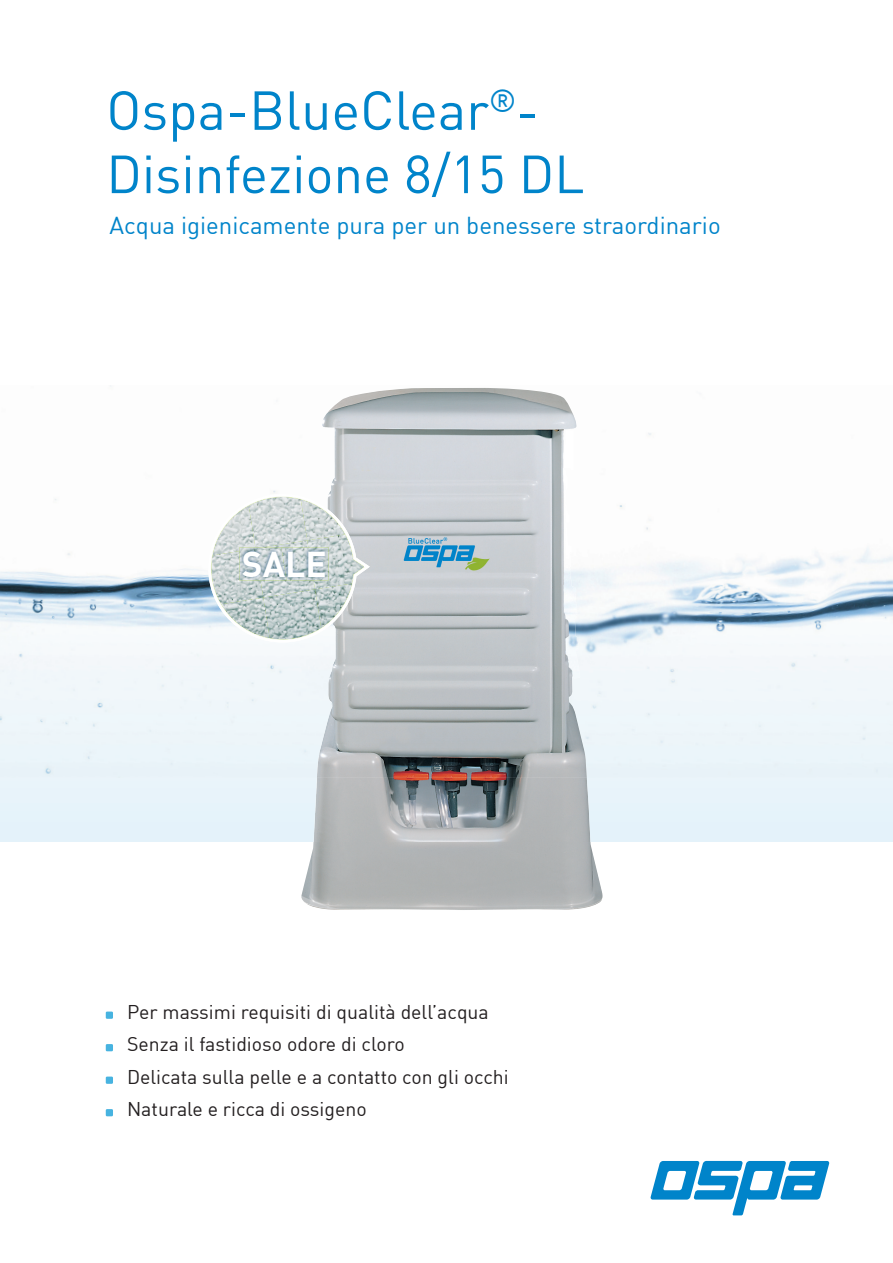
<style>
.page{position:relative;width:893px;height:1263px;background:#fff}
.page>*{position:absolute;margin:0;border:0;box-sizing:border-box;transform-origin:0 0}
.t1{font:54px "DIN";color:#0084ca}
.t2{font:52.8px "DIN";color:#0084ca}
.t3{font:700 35.25px "DIN";color:#fff}
.t4{font:24px "DIN";color:#0084ca}
.t5{font:19.5px/32.5px "DIN";color:#231f20}
.s1{font-size:52.8px}
</style>
<div class="page">
<div style="left:0;top:778px;width:893px;height:64px;background:#e6f3fa"></div>
<img style="left:0;top:385px;width:223px;height:393px">
<img style="left:576px;top:424px;width:317px;height:354px">
<svg style="left:587px;top:777px;width:12px;height:1px"></svg>
<img style="left:301px;top:842px;width:301px;height:68px">
<img style="left:313px;top:778px;width:277px;height:64px">
<img style="left:317px;top:485px;width:270px;height:293px">
<img style="left:322px;top:388px;width:254px;height:98px">
<svg style="left:208px;top:493px;width:162px;height:150px"></svg>
<img style="left:239px;top:547px;width:42px;height:33px">
<img style="left:281px;top:547px;width:48px;height:33px">
<div style="left:106px;top:1011px;width:7px;height:8px;background:#47b3e0"></div>
<div style="left:106px;top:1044px;width:7px;height:7px;background:#47b3e0"></div>
<div style="left:106px;top:1076px;width:7px;height:8px;background:#47b3e0"></div>
<div style="left:106px;top:1109px;width:7px;height:7px;background:#47b3e0"></div>
<svg style="left:650px;top:1161px;width:179px;height:54px"></svg>
<h1 class="t1" style="left:106px;top:77px;width:434px">Ospa-BlueClear<sup>®</sup><span class="s1">-</span></h1>
<h2 class="t2" style="left:106px;top:141px;width:480px">Disinfezione 8/15 DL</h2>
<p class="t4" style="left:109px;top:210px;width:613px">Acqua igienicamente pura per un benessere straordinario</p>
<h3 class="t3" style="left:242px;top:541px;width:87px">SALE</h3>
<p class="t5" style="left:127px;top:995px;width:383px">Per massimi requisiti di qualità dell’acqua Senza il fastidioso odore di cloro<br>Delicata sulla pelle e a contatto con gli occhi Naturale e ricca di ossigeno</p>
</div>
